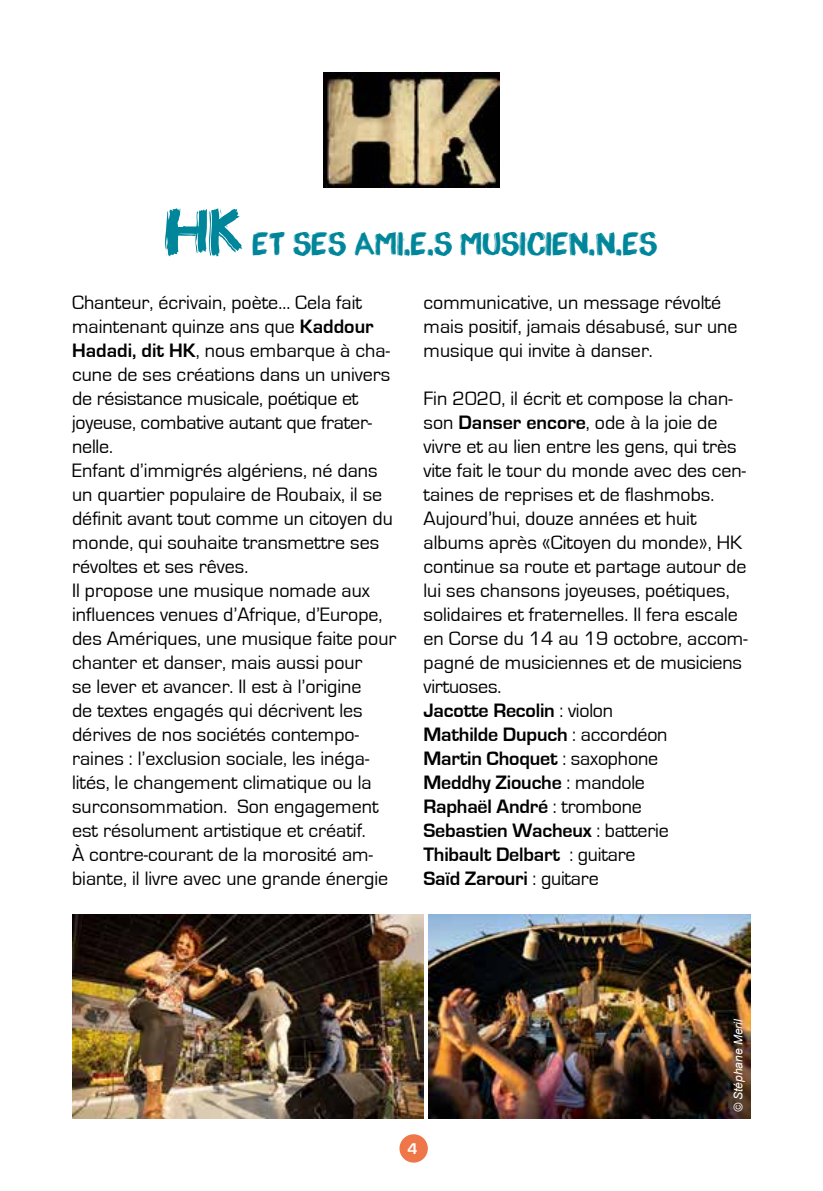
<style>
.page{position:relative;width:823px;height:1191px;background:#fff}
.page>*{position:absolute;margin:0;border:0;box-sizing:border-box;transform-origin:0 0}
.t1{font:30px "appopaint";color:#00869a}
.t2{font:20px/24px "Eurostile";color:#000}
.t3{font:700 16px "Eurostile";color:#fff}
.t4{font:italic 12px "Arial";color:#fff}
.s1{font-size:60px}
.s2{font-weight:700}
</style>
<div class="page">
<img style="left:72px;top:914px;width:351px;height:205px">
<img style="left:428px;top:914px;width:322px;height:205px">
<img style="left:323px;top:72px;width:176px;height:115px">
<div style="left:399px;top:1134px;width:28px;height:28px;background:#ee7648;border-radius:50%"></div>
<h1 class="t1" style="left:165px;top:226px;width:494px"><span class="s1">HK</span> ET SES AMI.E.S MUSICIEN.N.ES</h1>
<p class="t2" style="left:72px;top:290px;width:325px">Chanteur, écrivain, poète… Cela fait maintenant quinze ans que <span class="s2">Kaddour Hadadi, dit HK</span>, nous embarque à cha&shy;cune de ses créations dans un univers de résistance musicale, poétique et joyeuse, combative autant que frater&shy;nelle.<br>Enfant d’immigrés algériens, né dans un quartier populaire de Roubaix, il se définit avant tout comme un citoyen du monde, qui souhaite transmettre ses révoltes et ses rêves.<br>Il propose une musique nomade aux influences venues d’Afrique, d’Europe, des Amériques, une musique faite pour chanter et danser, mais aussi pour<br>se lever et avancer. Il est à l’origine<br>de textes engagés qui décrivent les dérives de nos sociétés contempo&shy;raines : l’exclusion sociale, les inéga&shy;lités, le changement climatique ou la surconsommation. Son engagement est résolument artistique et créatif.<br>À contre-courant de la morosité am&shy;biante, il livre avec une grande énergie</p>
<p class="t2" style="left:423px;top:290px;width:315px">communicative, un message révolté mais positif, jamais désabusé, sur une musique qui invite à danser.</p>
<p class="t2" style="left:423px;top:386px;width:325px">Fin 2020, il écrit et compose la chan&shy;son <span class="s2">Danser encore</span>, ode à la joie de vivre et au lien entre les gens, qui très vite fait le tour du monde avec des cen&shy;taines de reprises et de flashmobs.<br>Aujourd’hui, douze années et huit albums après «Citoyen du monde», HK continue sa route et partage autour de lui ses chansons joyeuses, poétiques, solidaires et fraternelles. Il fera escale en Corse du 14 au 19 octobre, accom&shy;pagné de musiciennes et de musiciens virtuoses.<br><span class="s2">Jacotte Recolin</span> : violon<br><span class="s2">Mathilde Dupuch</span> : accordéon<br><span class="s2">Martin Choquet</span> : saxophone<br><span class="s2">Meddhy Ziouche</span> : mandole<br><span class="s2">Raphaël André</span> : trombone<br><span class="s2">Sebastien Wacheux</span> : batterie<br><span class="s2">Thibault Delbart</span> : guitare<br><span class="s2">Saïd Zarouri</span> : guitare</p>
<p class="t3" style="left:407px;top:1139px;width:12px">4</p>
<p class="t4" style="left:730px;top:1112px;width:95px;rotate:-90deg">© Stéphane Meril</p>
</div>
